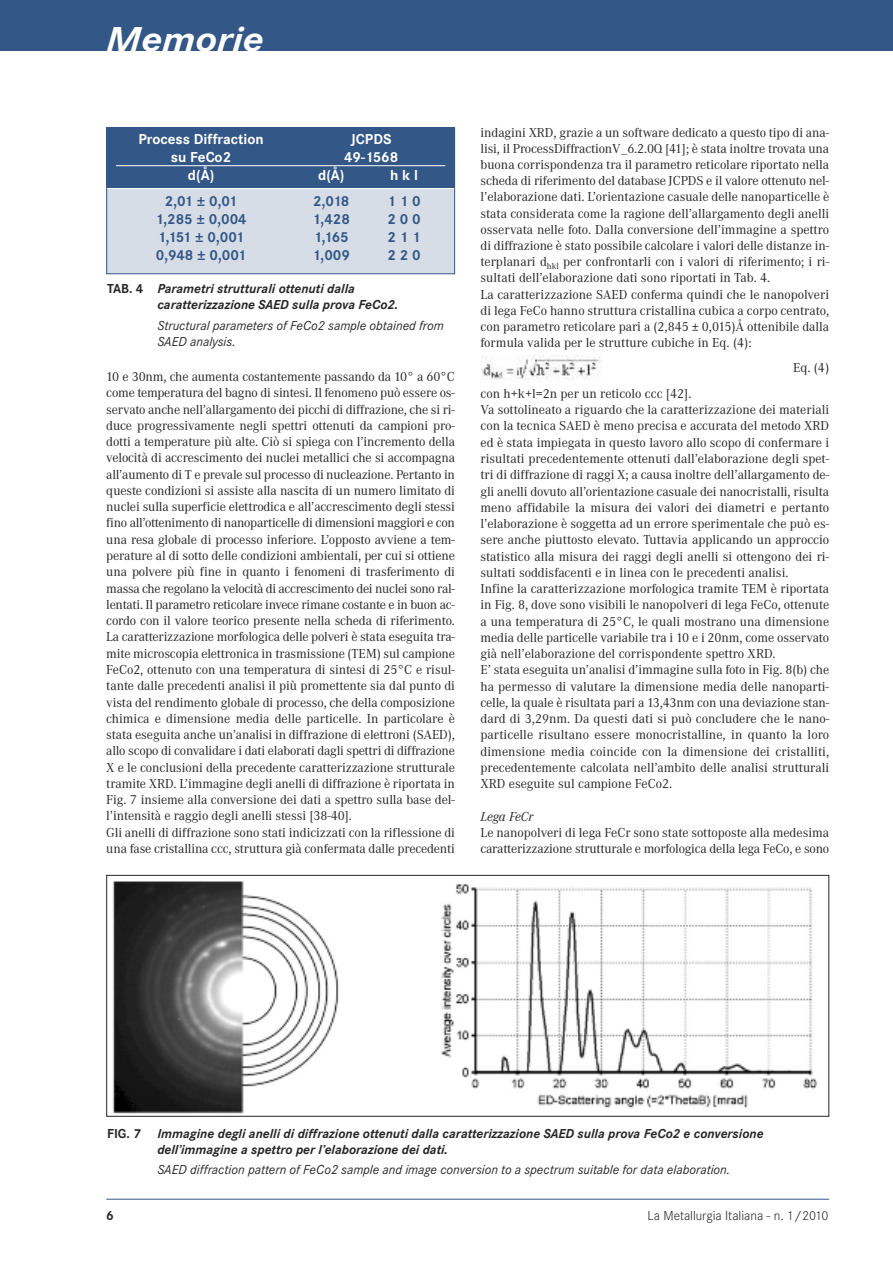
<style>
.page{position:relative;width:893px;height:1263px;background:#fff}
.page>*{position:absolute;margin:0;border:0;box-sizing:border-box;transform-origin:0 0}
.t1{font:italic 700 36px "Corporate S";color:#fff;scale:1.14 1}
.t2{font:700 15px "Corporate S";color:#335786}
.t3{font:700 15px "Corporate S";color:#fff}
.t4{font:13.5px/16.2px "Corporate A";letter-spacing:-.005em;color:#272627}
.t5{font:italic 700 13.5px/16.2px "Corporate S";color:#272627}
.t6{font:italic 13.5px/16.2px "Corporate S";color:#272627}
.t7{font:300 13.5px "Corporate S";color:#272627}
.t8{font:italic 13.5px "Corporate A";color:#272627}
.t9{font:700 13.5px "Corporate S";color:#272627}
.s1{font-style:normal}
</style>
<div class="page">
<div style="left:106px;top:190px;width:349px;height:84px;background:#d6dde7"></div>
<div style="left:106px;top:128px;width:349px;height:60px;background:#335786"></div>
<div style="left:0;top:0;width:893px;height:50px;background:#335786"></div>
<hr style="left:106px;top:1199px;width:723px;height:1px;background:#335786">
<img style="left:112px;top:881px;width:706px;height:233px">
<div style="left:106px;top:875px;width:723px;height:242px;border:1px solid #272627"></div>
<div style="left:106px;top:128px;width:349px;height:146px;border:1px solid #335786"></div>
<hr style="left:116px;top:165px;width:329px;height:1px;background:#fff">
<img style="left:481px;top:357px;width:120px;height:23px">
<h1 class="t1" style="left:106px;top:17px;width:140px">Memorie</h1>
<p class="t3" style="left:138px;top:130px;width:127px">Process Diffraction</p>
<p class="t3" style="left:351px;top:130px;width:42px">JCPDS</p>
<p class="t3" style="left:171px;top:148px;width:62px">su FeCo2</p>
<p class="t3" style="left:344px;top:148px;width:56px">49-1568</p>
<p class="t3" style="left:188px;top:166px;width:28px">d(Å)</p>
<p class="t3" style="left:318px;top:166px;width:28px">d(Å)</p>
<p class="t3" style="left:390px;top:166px;width:29px">hkl</p>
<p class="t2" style="left:165px;top:192px;width:74px">2,01 ± 0,01</p>
<p class="t2" style="left:313px;top:192px;width:38px">2,018</p>
<p class="t2" style="left:387px;top:192px;width:35px">110</p>
<p class="t2" style="left:155px;top:210px;width:93px">1,285 ± 0,004</p>
<p class="t2" style="left:313px;top:210px;width:39px">1,428</p>
<p class="t2" style="left:387px;top:210px;width:35px">200</p>
<p class="t2" style="left:158px;top:228px;width:88px">1,151 ± 0,001</p>
<p class="t2" style="left:314px;top:228px;width:37px">1,165</p>
<p class="t2" style="left:387px;top:228px;width:35px">211</p>
<p class="t2" style="left:156px;top:246px;width:92px">0,948 ± 0,001</p>
<p class="t2" style="left:313px;top:246px;width:39px">1,009</p>
<p class="t2" style="left:387px;top:246px;width:35px">220</p>
<p class="t5" style="left:157px;top:280px;width:243px;text-indent:-50px"><span class="s1">TAB. 4</span> Parametri strutturali ottenuti dalla caratterizzazione SAED sulla prova FeCo2.</p>
<p class="t6" style="left:157px;top:317px;width:288px">Structural parameters of FeCo2 sample obtained from<br>SAED analysis.</p>
<p class="t4" style="left:106px;top:368px;width:350px">10 e 30nm, che aumenta costantemente passando da 10° a 60°C come temperatura del bagno di sintesi. Il fenomeno può essere os&shy;servato anche nell’allargamento dei picchi di diffrazione, che si ri&shy;duce progressivamente negli spettri ottenuti da campioni pro&shy;dotti a temperature più alte. Ciò si spiega con l’incremento della velocità di accrescimento dei nuclei metallici che si accompagna all’aumento di T e prevale sul processo di nucleazione. Pertanto in queste condizioni si assiste alla nascita di un numero limitato di nuclei sulla superficie elettrodica e all’accrescimento degli stessi fino all’ottenimento di nanoparticelle di dimensioni maggiori e con una resa globale di processo inferiore. L’opposto avviene a tem&shy;perature al di sotto delle condizioni ambientali, per cui si ottiene una polvere più fine in quanto i fenomeni di trasferimento di massa che regolano la velocità di accrescimento dei nuclei sono ral&shy;lentati. Il parametro reticolare invece rimane costante e in buon ac&shy;cordo con il valore teorico presente nella scheda di riferimento.<br>La caratterizzazione morfologica delle polveri è stata eseguita tra&shy;mite microscopia elettronica in trasmissione (TEM) sul campione FeCo2, ottenuto con una temperatura di sintesi di 25°C e risul&shy;tante dalle precedenti analisi il più promettente sia dal punto di vista del rendimento globale di processo, che della composizione chimica e dimensione media delle particelle. In particolare è stata eseguita anche un’analisi in diffrazione di elettroni (SAED), allo scopo di convalidare i dati elaborati dagli spettri di diffrazione X e le conclusioni della precedente caratterizzazione strutturale tramite XRD. L’immagine degli anelli di diffrazione è riportata in Fig. 7 insieme alla conversione dei dati a spettro sulla base del&shy;l’intensità e raggio degli anelli stessi [38-40].<br>Gli anelli di diffrazione sono stati indicizzati con la riflessione di una fase cristallina ccc, struttura già confermata dalle precedenti</p>
<p class="t4" style="left:480px;top:124px;width:350px">indagini XRD, grazie a un software dedicato a questo tipo di ana&shy;lisi, il ProcessDiffractionV_6.2.0Q [41]; è stata inoltre trovata una buona corrispondenza tra il parametro reticolare riportato nella scheda di riferimento del database JCPDS e il valore ottenuto nel&shy;l’elaborazione dati. L’orientazione casuale delle nanoparticelle è stata considerata come la ragione dell’allargamento degli anelli osservata nelle foto. Dalla conversione dell’immagine a spettro di diffrazione è stato possibile calcolare i valori delle distanze in&shy;terplanari d<sub>hkl</sub> per confrontarli con i valori di riferimento; i ri&shy;sultati dell’elaborazione dati sono riportati in Tab. 4.<br>La caratterizzazione SAED conferma quindi che le nanopolveri di lega FeCo hanno struttura cristallina cubica a corpo centrato, con parametro reticolare pari a (2,845 ± 0,015)Å ottenibile dalla formula valida per le strutture cubiche in Eq. (4):</p>
<p class="t4" style="left:793px;top:359px;width:38px">Eq. (4)</p>
<p class="t4" style="left:480px;top:385px;width:350px">con h+k+l=2n per un reticolo ccc [42].<br>Va sottolineato a riguardo che la caratterizzazione dei materiali con la tecnica SAED è meno precisa e accurata del metodo XRD ed è stata impiegata in questo lavoro allo scopo di confermare i risultati precedentemente ottenuti dall’elaborazione degli spet&shy;tri di diffrazione di raggi X; a causa inoltre dell’allargamento de&shy;gli anelli dovuto all’orientazione casuale dei nanocristalli, risulta meno affidabile la misura dei valori dei diametri e pertanto l’elaborazione è soggetta ad un errore sperimentale che può es&shy;sere anche piuttosto elevato. Tuttavia applicando un approccio statistico alla misura dei raggi degli anelli si ottengono dei ri&shy;sultati soddisfacenti e in linea con le precedenti analisi.<br>Infine la caratterizzazione morfologica tramite TEM è riportata in Fig. 8, dove sono visibili le nanopolveri di lega FeCo, ottenute a una temperatura di 25°C, le quali mostrano una dimensione media delle particelle variabile tra i 10 e i 20nm, come osservato già nell’elaborazione del corrispondente spettro XRD.<br>E’ stata eseguita un’analisi d’immagine sulla foto in Fig. 8(b) che ha permesso di valutare la dimensione media delle nanoparti&shy;celle, la quale è risultata pari a 13,43nm con una deviazione stan&shy;dard di 3,29nm. Da questi dati si può concludere che le nano&shy;particelle risultano essere monocristalline, in quanto la loro dimensione media coincide con la dimensione dei cristalliti, precedentemente calcolata nell’ambito delle analisi strutturali XRD eseguite sul campione FeCo2.</p>
<p class="t8" style="left:480px;top:808px;width:54px">Lega FeCr</p>
<p class="t4" style="left:480px;top:824px;width:350px">Le nanopolveri di lega FeCr sono state sottoposte alla medesima caratterizzazione strutturale e morfologica della lega FeCo, e sono</p>
<p class="t5" style="left:157px;top:1125px;width:608px;text-indent:-50px"><span class="s1">FIG. 7</span> Immagine degli anelli di diffrazione ottenuti dalla caratterizzazione SAED sulla prova FeCo2 e conversione dell’immagine a spettro per l’elaborazione dei dati.</p>
<p class="t6" style="left:157px;top:1161px;width:574px">SAED diffraction pattern of FeCo2 sample and image conversion to a spectrum suitable for data elaboration.</p>
<p class="t9" style="left:106px;top:1207px;width:9px">6</p>
<p class="t7" style="left:648px;top:1207px;width:182px">La Metallurgia Italiana - n. 1/2010</p>
</div>
